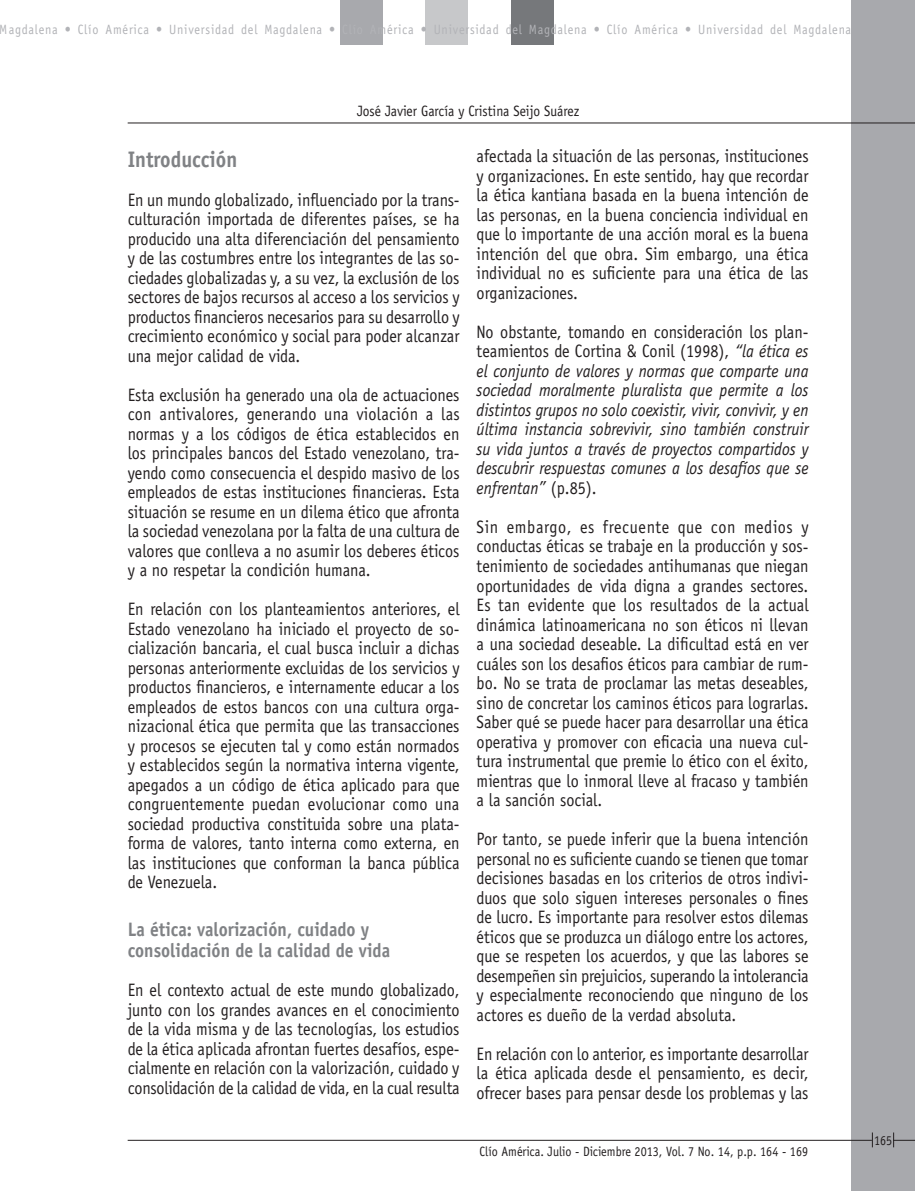
<style>
.page{position:relative;width:915px;height:1191px;background:#fff}
.page>*{position:absolute;margin:0;border:0;box-sizing:border-box;transform-origin:0 0}
.t1{font:700 22.5px "Officina Sans";color:#808285;scale:.9 1}
.t2{font:700 19.5px/21px "Officina Sans";color:#808285;scale:.9 1}
.t3{font:18px/19.5px "Officina Sans";color:#231f20;text-align:justify;scale:.9 1}
.t4{font:italic 18px/19.5px "Officina Sans";color:#231f20;text-align:justify;scale:.9 1}
.t5{font:15px "Officina Sans";color:#231f20;scale:.9 1}
.t6{font:13.5px "Officina Sans";letter-spacing:.065em;color:#b2b3b7;scale:.9 1}
.t7{font:13.5px "Officina Sans";color:#231f20;scale:.9 1}
.s1{font-style:normal}
</style>
<div class="page">
<div style="left:850px;top:0;width:64px;height:1191px;background:#a8a9ad"></div>
<div style="left:510px;top:0;width:43px;height:44px;background:#76787b"></div>
<div style="left:340px;top:0;width:43px;height:44px;background:#a8a9ad"></div>
<div style="left:425px;top:0;width:43px;height:44px;background:#c7c8ca"></div>
<hr style="left:128px;top:1140px;width:743px;height:1px;background:#231f20">
<svg style="left:871px;top:1133px;width:1px;height:14px"></svg>
<svg style="left:893px;top:1132px;width:21px;height:15px"></svg>
<hr style="left:128px;top:123px;width:786px;height:1px;background:#231f20">
<p class="t6" style="left:0;top:21px;width:946px">Magdalena • Clío América • Universidad del Magdalena • Clío América • Universidad del Magdalena • Clío América • Universidad del Magdalena</p>
<p class="t5" style="left:357px;top:102px;width:248px">José Javier García y Cristina Seijo Suárez</p>
<p class="t1" style="left:128px;top:145px;width:123px">Introducción</p>
<p class="t3" style="left:128px;top:190px;width:370px">En un mundo globalizado, influenciado por la trans&shy;culturación importada de diferentes países, se ha producido una alta diferenciación del pensamiento y de las costumbres entre los integrantes de las so&shy;ciedades globalizadas y, a su vez, la exclusión de los sectores de bajos recursos al acceso a los servicios y productos financieros necesarios para su desarrollo y crecimiento económico y social para poder alcanzar una mejor calidad de vida.</p>
<p class="t3" style="left:128px;top:385px;width:370px">Esta exclusión ha generado una ola de actuaciones con antivalores, generando una violación a las normas y a los códigos de ética establecidos en los principales bancos del Estado venezolano, tra&shy;yendo como consecuencia el despido masivo de los empleados de estas instituciones financieras. Esta situación se resume en un dilema ético que afronta la sociedad venezolana por la falta de una cultura de valores que conlleva a no asumir los deberes éticos y a no respetar la condición humana.</p>
<p class="t3" style="left:128px;top:599px;width:370px">En relación con los planteamientos anteriores, el Estado venezolano ha iniciado el proyecto de so&shy;cialización bancaria, el cual busca incluir a dichas personas anteriormente excluidas de los servicios y productos financieros, e internamente educar a los empleados de estos bancos con una cultura orga&shy;nizacional ética que permita que las transacciones y procesos se ejecuten tal y como están normados y establecidos según la normativa interna vigente, apegados a un código de ética aplicado para que congruentemente puedan evolucionar como una sociedad productiva constituida sobre una plata&shy;forma de valores, tanto interna como externa, en las instituciones que conforman la banca pública de Venezuela.</p>
<p class="t2" style="left:128px;top:919px;width:293px">La ética: valorización, cuidado y consolidación de la calidad de vida</p>
<p class="t3" style="left:128px;top:980px;width:370px">En el contexto actual de este mundo globalizado, junto con los grandes avances en el conocimiento de la vida misma y de las tecnologías, los estudios de la ética aplicada afrontan fuertes desafíos, espe&shy;cialmente en relación con la valorización, cuidado y consolidación de la calidad de vida, en la cual resulta</p>
<p class="t3" style="left:476px;top:146px;width:370px">afectada la situación de las personas, instituciones y organizaciones. En este sentido, hay que recordar la ética kantiana basada en la buena intención de las personas, en la buena conciencia individual en que lo importante de una acción moral es la buena intención del que obra. Sim embargo, una ética individual no es suficiente para una ética de las organizaciones.</p>
<p class="t4" style="left:476px;top:322px;width:370px"><span class="s1">No obstante, tomando en consideración los plan&shy;teamientos de Cortina &amp; Conil (1998),</span> “la ética es el conjunto de valores y normas que comparte una sociedad moralmente pluralista que permite a los distintos grupos no solo coexistir, vivir, convivir, y en última instancia sobrevivir, sino también construir su vida juntos a través de proyectos compartidos y descubrir respuestas comunes a los desafíos que se enfrentan” <span class="s1">(p.85).</span></p>
<p class="t3" style="left:476px;top:517px;width:370px">Sin embargo, es frecuente que con medios y conductas éticas se trabaje en la producción y sos&shy;tenimiento de sociedades antihumanas que niegan oportunidades de vida digna a grandes sectores.<br>Es tan evidente que los resultados de la actual dinámica latinoamericana no son éticos ni llevan a una sociedad deseable. La dificultad está en ver cuáles son los desafios éticos para cambiar de rum&shy;bo. No se trata de proclamar las metas deseables, sino de concretar los caminos éticos para lograrlas.<br>Saber qué se puede hacer para desarrollar una ética operativa y promover con eficacia una nueva cul&shy;tura instrumental que premie lo ético con el éxito, mientras que lo inmoral lleve al fracaso y también a la sanción social.</p>
<p class="t3" style="left:476px;top:829px;width:370px">Por tanto, se puede inferir que la buena intención personal no es suficiente cuando se tienen que tomar decisiones basadas en los criterios de otros indivi&shy;duos que solo siguen intereses personales o fines de lucro. Es importante para resolver estos dilemas éticos que se produzca un diálogo entre los actores, que se respeten los acuerdos, y que las labores se desempeñen sin prejuicios, superando la intolerancia y especialmente reconociendo que ninguno de los actores es dueño de la verdad absoluta.</p>
<p class="t3" style="left:476px;top:1043px;width:370px">En relación con lo anterior, es importante desarrollar la ética aplicada desde el pensamiento, es decir, ofrecer bases para pensar desde los problemas y las</p>
<p class="t7" style="left:479px;top:1144px;width:366px">Clío América. Julio - Diciembre 2013, Vol. 7 No. 14, p.p. 164 - 169</p>
<p class="t7" style="left:873px;top:1132px;width:22px">165</p>
</div>
